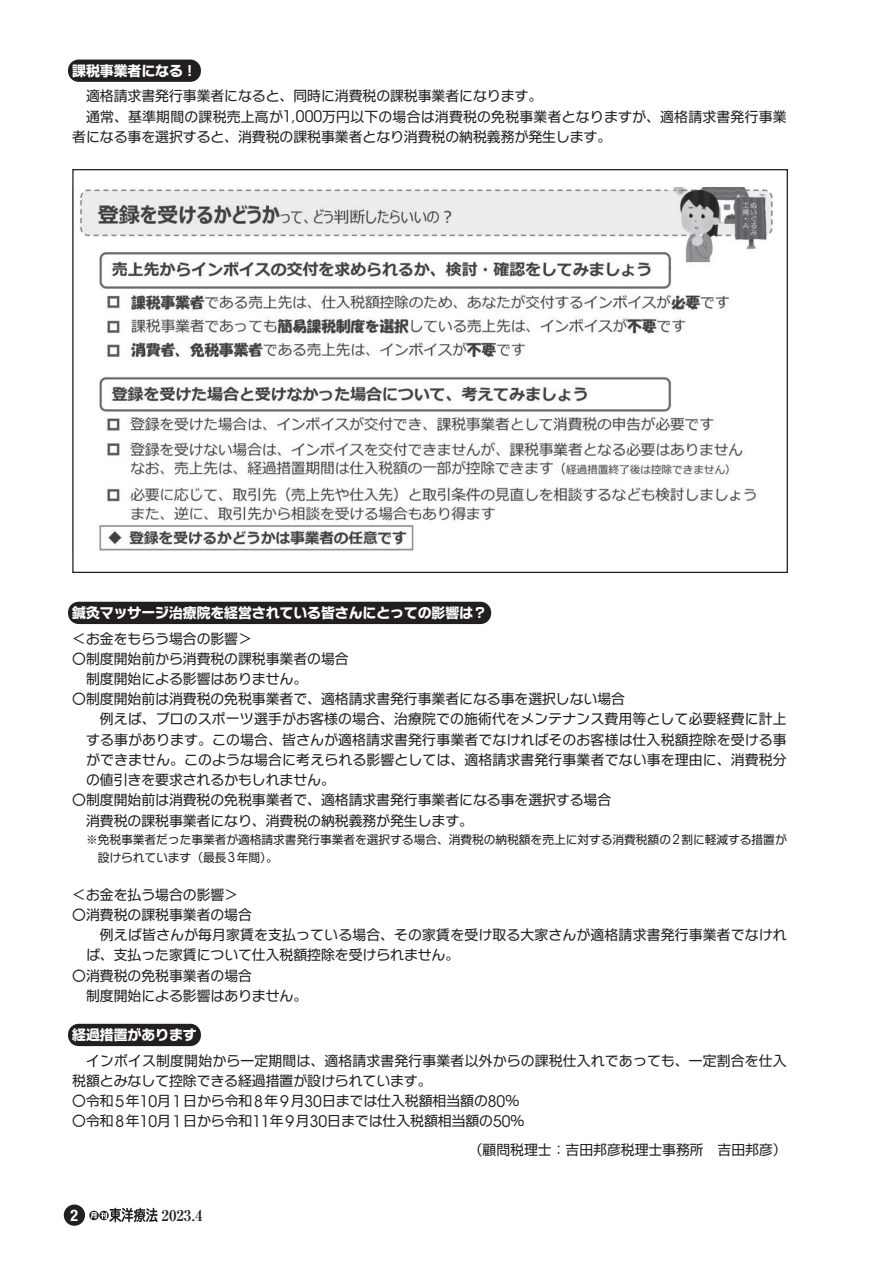
<style>
.page{position:relative;width:893px;height:1263px;background:#fff}
.page>*{position:absolute;margin:0;border:0;box-sizing:border-box;transform-origin:0 0}
.t1{font:700 condensed 15.9px "Helvetica Neue LT Std";color:#fff}
.t2{font:700 14.85px "Ryumin Pro";color:#231f20}
.t3{font:13.8px/20.2px "Shin Go Pro";color:#231f20}
.t4{font:13.8px/20.2px "Typelabo N Std";color:#231f20}
.t5{font:13.8px/20.2px "Shin Go Pro";letter-spacing:.02em;color:#231f20}
.t6{font:700 13.8px "Typelabo N Std";color:#fff}
.t7{font:11.7px/17.9px "Shin Go Pro";color:#231f20}
.s1{font-weight:700;color:#fff}
.s2{font-family:"Typelabo N Std";font-weight:700;color:#fff}
.s3{font-family:"Typelabo N Std"}
.s4{font-family:"ITC Avant Garde Std";font-size:15.9px}
.s5{font-family:"Shin Go Pro"}
.s6{font-family:"ITC Avant Garde Std";font-size:13.5px}
</style>
<div class="page">
<div style="left:68px;top:60px;width:133px;height:22px;background:#231f20;border-radius:11px"></div>
<div style="left:68px;top:602px;width:423px;height:22px;background:#231f20;border-radius:11px"></div>
<div style="left:68px;top:1024px;width:133px;height:22px;background:#231f20;border-radius:11px"></div>
<img style="left:79px;top:188px;width:694px;height:363px">
<div style="left:64px;top:1204px;width:21px;height:22px;background:#231f20;border-radius:50%"></div>
<svg style="left:91px;top:1208px;width:67px;height:14px"></svg>
<p class="t3" style="left:86px;top:56px;width:458px;line-height:25.5px;text-indent:-14px"><span class="s1">課税事業者</span><span class="s2">になる</span><span class="s1">！<br></span>適格請求書発行事業者<span class="s3">になると</span>、同時<span class="s3">に</span>消費税<span class="s3">の</span>課税事業者<span class="s3">になります</span>。</p>
<p class="t5" style="left:72px;top:105px;width:716px;text-indent:14px">通常、基準期間<span class="s3">の</span>課税売上高<span class="s3">が</span><span class="s4">1,000</span>万円以下<span class="s3">の</span>場合<span class="s3">は</span>消費税<span class="s3">の</span>免税事業者<span class="s3">となりますが</span>、適格請求書発行事業者<span class="s3">になる</span>事<span class="s3">を</span>選択<span class="s3">すると</span>、消費税<span class="s3">の</span>課税事業者<span class="s3">となり</span>消費税<span class="s3">の</span>納税義務<span class="s3">が</span>発生<span class="s3">します</span>。</p>
<p class="t6" style="left:72px;top:603px;width:416px"><span class="s5">鍼灸</span>マッサージ<span class="s5">治療院</span>を<span class="s5">経営</span>されている<span class="s5">皆</span>さんにとっての<span class="s5">影響</span>は<span class="s5">？</span></p>
<p class="t3" style="left:72px;top:627px;width:278px">＜<span class="s3">お</span>金<span class="s3">をもらう</span>場合<span class="s3">の</span>影響＞<br>〇制度開始前<span class="s3">から</span>消費税<span class="s3">の</span>課税事業者<span class="s3">の</span>場合</p>
<p class="t4" style="left:86px;top:667px;width:223px"><span class="s5">制度開始</span>による<span class="s5">影響</span>はありません<span class="s5">。</span></p>
<p class="t3" style="left:72px;top:687px;width:554px">〇制度開始前<span class="s3">は</span>消費税<span class="s3">の</span>免税事業者<span class="s3">で</span>、適格請求書発行事業者<span class="s3">になる</span>事<span class="s3">を</span>選択<span class="s3">しない</span>場合</p>
<p class="t4" style="left:100px;top:708px;width:688px"><span class="s5">例</span>えば<span class="s5">、</span>プロのスポーツ<span class="s5">選手</span>がお<span class="s5">客様</span>の<span class="s5">場合、治療院</span>での<span class="s5">施術代</span>をメンテナンス<span class="s5">費用等</span>として<span class="s5">必要経費</span>に<span class="s5">計上</span></p>
<p class="t3" style="left:86px;top:728px;width:702px"><span class="s3">する</span>事<span class="s3">があります</span>。<span class="s3">この</span>場合、皆<span class="s3">さんが</span>適格請求書発行事業者<span class="s3">でなければそのお</span>客様<span class="s3">は</span>仕入税額控除<span class="s3">を</span>受<span class="s3">ける</span>事</p>
<p class="t4" style="left:86px;top:748px;width:702px">ができません<span class="s5">。</span>このような<span class="s5">場合</span>に<span class="s5">考</span>えられる<span class="s5">影響</span>としては<span class="s5">、適格請求書発行事業者</span>でない<span class="s5">事</span>を<span class="s5">理由</span>に<span class="s5">、消費税分</span>の<span class="s5">値引</span>きを<span class="s5">要求</span>されるかもしれません<span class="s5">。</span></p>
<p class="t3" style="left:86px;top:788px;width:527px;text-indent:-14px">〇制度開始前<span class="s3">は</span>消費税<span class="s3">の</span>免税事業者<span class="s3">で</span>、適格請求書発行事業者<span class="s3">になる</span>事<span class="s3">を</span>選択<span class="s3">する</span>場合消費税<span class="s3">の</span>課税事業者<span class="s3">になり</span>、消費税<span class="s3">の</span>納税義務<span class="s3">が</span>発生<span class="s3">します</span>。</p>
<p class="t7" style="left:98px;top:829px;width:690px;text-indent:-12px">※免税事業者<span class="s3">だった</span>事業者<span class="s3">が</span>適格請求書発行事業者<span class="s3">を</span>選択<span class="s3">する</span>場合、消費税<span class="s3">の</span>納税額<span class="s3">を</span>売上<span class="s3">に</span>対<span class="s3">する</span>消費税額<span class="s3">の</span><span class="s6">2</span>割<span class="s3">に</span>軽減<span class="s3">する</span>措置<span class="s3">が</span>設<span class="s3">けられています</span>（最長<span class="s6">3</span>年間）。</p>
<p class="t3" style="left:72px;top:883px;width:167px">＜<span class="s3">お</span>金<span class="s3">を</span>払<span class="s3">う</span>場合<span class="s3">の</span>影響＞</p>
<p class="t3" style="left:72px;top:903px;width:181px">〇消費税<span class="s3">の</span>課税事業者<span class="s3">の</span>場合</p>
<p class="t3" style="left:100px;top:923px;width:688px">例<span class="s3">えば</span>皆<span class="s3">さんが</span>毎月家賃<span class="s3">を</span>支払<span class="s3">っている</span>場合、<span class="s3">その</span>家賃<span class="s3">を</span>受<span class="s3">け</span>取<span class="s3">る</span>大家<span class="s3">さんが</span>適格請求書発行事業者<span class="s3">でなけれ</span></p>
<p class="t4" style="left:86px;top:944px;width:375px">ば<span class="s5">、支払</span>った<span class="s5">家賃</span>について<span class="s5">仕入税額控除</span>を<span class="s5">受</span>けられません<span class="s5">。</span></p>
<p class="t3" style="left:72px;top:964px;width:181px">〇消費税<span class="s3">の</span>免税事業者<span class="s3">の</span>場合</p>
<p class="t4" style="left:86px;top:984px;width:223px"><span class="s5">制度開始</span>による<span class="s5">影響</span>はありません<span class="s5">。</span></p>
<p class="t6" style="left:72px;top:1025px;width:126px"><span class="s5">経過措置</span>があります</p>
<p class="t3" style="left:86px;top:1049px;width:702px"><span class="s3">インボイス</span>制度開始<span class="s3">から</span>一定期間<span class="s3">は</span>、適格請求書発行事業者以外<span class="s3">からの</span>課税仕入<span class="s3">れであっても</span>、一定割合<span class="s3">を</span>仕入</p>
<p class="t4" style="left:72px;top:1069px;width:361px"><span class="s5">税額</span>とみなして<span class="s5">控除</span>できる<span class="s5">経過措置</span>が<span class="s5">設</span>けられています<span class="s5">。</span></p>
<p class="t3" style="left:72px;top:1089px;width:454px">〇令和<span class="s4">5</span>年<span class="s4">10</span>月<span class="s4">1</span>日<span class="s3">から</span>令和<span class="s4">8</span>年<span class="s4">9</span>月<span class="s4">30</span>日<span class="s3">までは</span>仕入税額相当額<span class="s3">の</span><span class="s4">80</span>％〇令和<span class="s4">8</span>年<span class="s4">10</span>月<span class="s4">1</span>日<span class="s3">から</span>令和<span class="s4">11</span>年<span class="s4">9</span>月<span class="s4">30</span>日<span class="s3">までは</span>仕入税額相当額<span class="s3">の</span><span class="s4">50</span>％</p>
<p class="t3" style="left:469px;top:1138px;width:319px">（顧問税理士：吉田邦彦税理士事務所　吉田邦彦）</p>
<p class="t1" style="left:71px;top:1206px;width:9px">2</p>
<p class="t2" style="left:162px;top:1203px;width:43px">2023.4</p>
</div>
